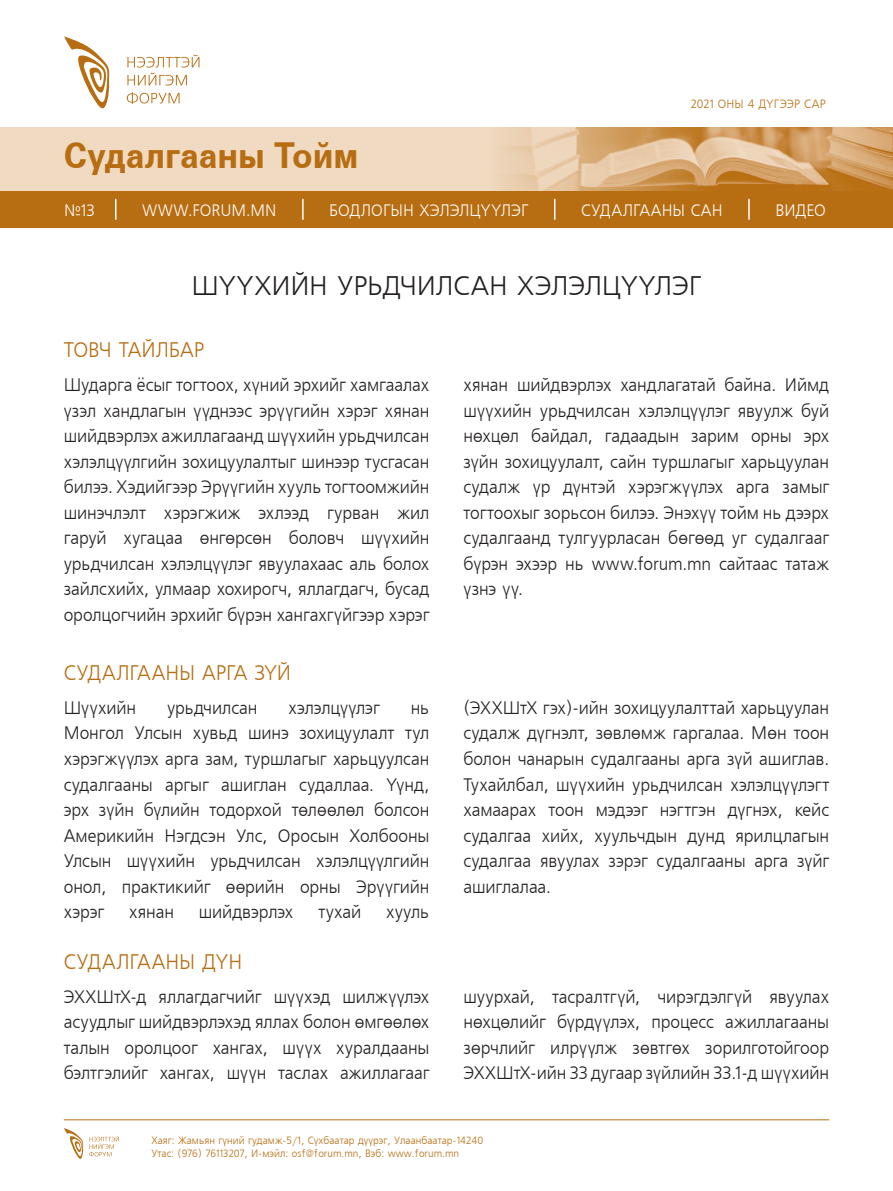
<style>
.page{position:relative;width:893px;height:1191px;background:#fff}
.page>*{position:absolute;margin:0;border:0;box-sizing:border-box;transform-origin:0 0}
.t1{font:700 35.7px "Univers LTCYR";color:#b76d11;scale:.95 1}
.t2{font:26.85px "MAK Freeset";letter-spacing:-.01em;color:#231f20}
.t3{font:21px "MAK Freeset";letter-spacing:-.01em;color:#b76d11;scale:.95 1}
.t4{font:18px/25.5px "MAK Freeset";letter-spacing:-.01em;color:#231f20;text-align:justify;scale:.95 1}
.t5{font:16.5px "MAK Freeset";letter-spacing:-.005em;color:#fff;scale:.95 1}
.t6{font:12px "MAK Freeset";letter-spacing:.015em;color:#b76d11;scale:.95 1}
.t7{font:10.5px/12.6px "MAK Freeset";color:#b76d11;scale:.95 1}
</style>
<div class="page">
<svg style="left:64px;top:1128px;width:55px;height:30px"></svg>
<hr style="left:64px;top:1119px;width:765px;height:1px;background:#b76d11">
<svg style="left:64px;top:36px;width:46px;height:72px"></svg>
<svg style="left:127px;top:54px;width:72px;height:31px"></svg>
<svg style="left:127px;top:92px;width:53px;height:12px"></svg>
<div style="left:0;top:127px;width:893px;height:64px;background:#f0dac1"></div>
<img style="left:501px;top:127px;width:392px;height:64px">
<div style="left:0;top:191px;width:893px;height:37px;background:#b76d11"></div>
<hr style="left:748px;top:199px;width:2px;height:20px;background:#fff">
<svg style="left:554px;top:199px;width:1px;height:20px"></svg>
<hr style="left:302px;top:199px;width:2px;height:20px;background:#fff">
<svg style="left:115px;top:199px;width:1px;height:20px"></svg>
<p class="t6" style="left:691px;top:98px;width:144px">2021 ОНЫ 4 ДҮГЭЭР САР</p>
<h1 class="t1" style="left:64px;top:130px;width:311px">Судалгааны Тойм</h1>
<p class="t5" style="left:142px;top:201px;width:143px">WWW.FORUM.MN</p>
<p class="t5" style="left:64px;top:201px;width:34px">№13</p>
<p class="t5" style="left:329px;top:201px;width:211px">БОДЛОГЫН ХЭЛЭЛЦҮҮЛЭГ</p>
<p class="t5" style="left:581px;top:201px;width:150px">СУДАЛГААНЫ САН</p>
<p class="t5" style="left:775px;top:201px;width:55px">ВИДЕО</p>
<h2 class="t2" style="left:192px;top:271px;width:511px">ШҮҮХИЙН УРЬДЧИЛСАН ХЭЛЭЛЦҮҮЛЭГ</h2>
<p class="t3" style="left:64px;top:339px;width:150px">ТОВЧ ТАЙЛБАР</p>
<p class="t4" style="left:64px;top:373px;width:386px">Шударга ёсыг тогтоох, хүний эрхийг хамгаалах үзэл хандлагын үүднээс эрүүгийн хэрэг хянан шийдвэрлэх ажиллагаанд шүүхийн урьдчилсан хэлэлцүүлгийн зохицуулалтыг шинээр тусгасан билээ. Хэдийгээр Эрүүгийн хууль тогтоомжийн шинэчлэлт хэрэгжиж эхлээд гурван жил гаруй хугацаа өнгөрсөн боловч шүүхийн урьдчилсан хэлэлцүүлэг явуулахаас аль болох зайлсхийх, улмаар хохирогч, яллагдагч, бусад оролцогчийн эрхийг бүрэн хангахгүйгээр хэрэг</p>
<p class="t4" style="left:463px;top:373px;width:386px">хянан шийдвэрлэх хандлагатай байна. Иймд шүүхийн урьдчилсан хэлэлцүүлэг явуулж буй нөхцөл байдал, гадаадын зарим орны эрх зүйн зохицуулалт, сайн туршлагыг харьцуулан судалж үр дүнтэй хэрэгжүүлэх арга замыг тогтоохыг зорьсон билээ. Энэхүү тойм нь дээрх судалгаанд тулгуурласан бөгөөд уг судалгааг бүрэн эхээр нь www.forum.mn сайтаас татаж үзнэ үү.</p>
<p class="t3" style="left:64px;top:662px;width:241px">СУДАЛГААНЫ АРГА ЗҮЙ</p>
<p class="t4" style="left:64px;top:696px;width:78px">Шүүхийн</p>
<p class="t4" style="left:167px;top:696px;width:97px">урьдчилсан</p>
<p class="t4" style="left:288px;top:696px;width:98px">хэлэлцүүлэг</p>
<p class="t4" style="left:463px;top:696px;width:386px">(ЭХХШтХ гэх)-ийн зохицуулалттай харьцуулан судалж дүгнэлт, зөвлөмж гаргалаа. Мөн тоон болон чанарын судалгааны арга зүй ашиглав.<br>Тухайлбал, шүүхийн урьдчилсан хэлэлцүүлэгт хамаарах тоон мэдээг нэгтгэн дүгнэх, кейс судалгаа хийх, хуульчдын дунд ярилцлагын судалгаа явуулах зэрэг судалгааны арга зүйг ашиглалаа.</p>
<p class="t4" style="left:64px;top:696px;width:386px;text-indent:347px">нь Монгол Улсын хувьд шинэ зохицуулалт тул хэрэгжүүлэх арга зам, туршлагыг харьцуулсан судалгааны аргыг ашиглан судаллаа. Үүнд, эрх зүйн бүлийн тодорхой төлөөлөл болсон Америкийн Нэгдсэн Улс, Оросын Холбооны Улсын шүүхийн урьдчилсан хэлэлцүүлгийн онол, практикийг өөрийн орны Эрүүгийн хэрэг</p>
<p class="t4" style="left:129px;top:900px;width:49px">хянан</p>
<p class="t4" style="left:199px;top:900px;width:101px">шийдвэрлэх</p>
<p class="t4" style="left:318px;top:900px;width:47px">тухай</p>
<p class="t4" style="left:386px;top:900px;width:47px">хууль</p>
<p class="t3" style="left:64px;top:950px;width:189px">СУДАЛГААНЫ ДҮН</p>
<p class="t4" style="left:64px;top:984px;width:386px">ЭХХШтХ-д яллагдагчийг шүүхэд шилжүүлэх асуудлыг шийдвэрлэхэд яллах болон өмгөөлөх талын оролцоог хангах, шүүх хуралдааны бэлтгэлийг хангах, шүүн таслах ажиллагааг</p>
<p class="t4" style="left:463px;top:984px;width:386px">шуурхай, тасралтгүй, чирэгдэлгүй явуулах нөхцөлийг бүрдүүлэх, процесс ажиллагааны зөрчлийг илрүүлж зөвтгөх зорилготойгоор ЭХХШтХ-ийн 33 дугаар зүйлийн 33.1-д шүүхийн</p>
<p class="t7" style="left:151px;top:1134px;width:351px">Хаяг: Жамьян гүний гудамж-5/1, Сүхбаатар дүүрэг, Улаанбаатар-14240<br>Утас: (976) 76113207, И-мэйл: osf@forum.mn, Вэб: www.forum.mn</p>
</div>
